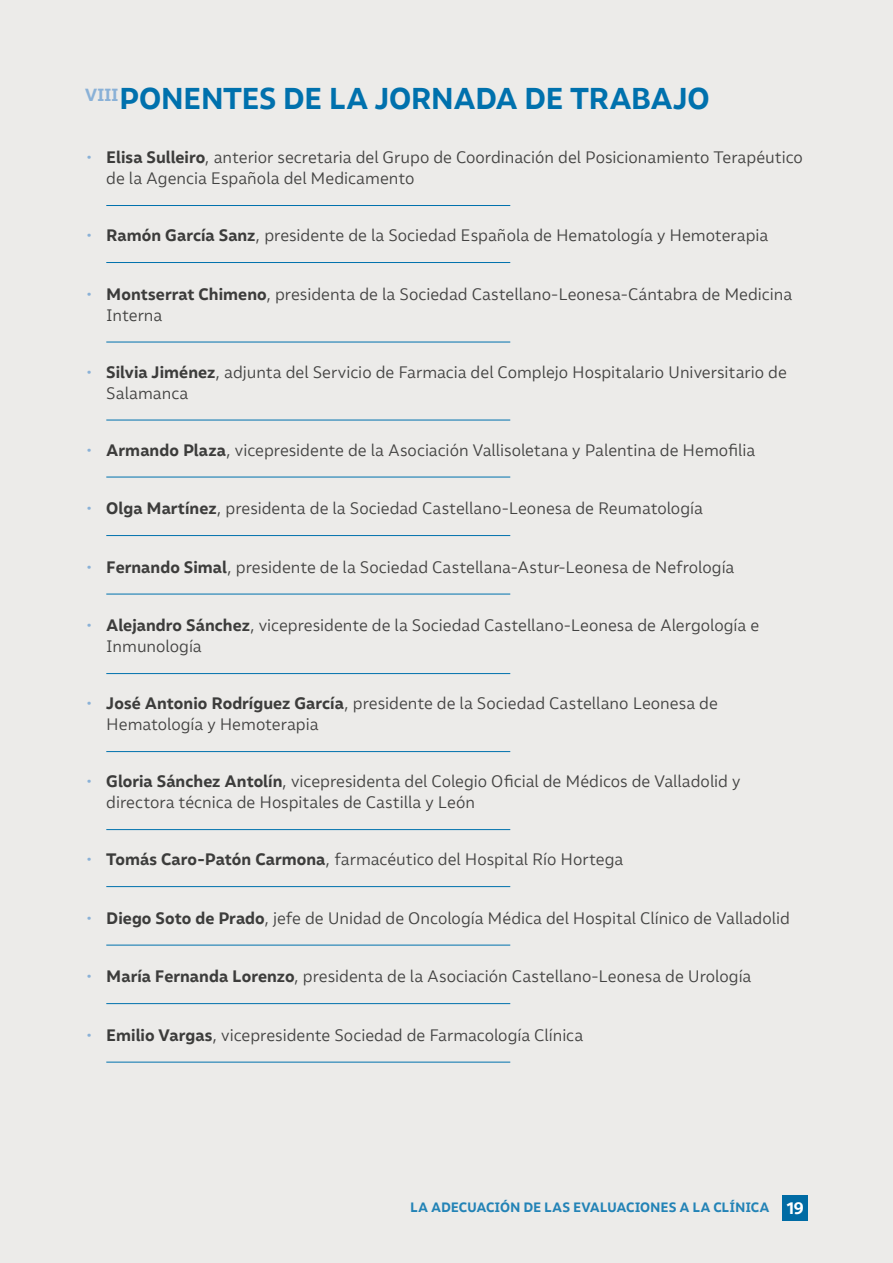
<style>
.page{position:relative;width:893px;height:1263px;background:#ecebe9}
.page>*{position:absolute;margin:0;border:0;box-sizing:border-box;transform-origin:0 0}
.t1{font:700 30px "Malva";letter-spacing:-.02em;color:#0071ad}
.t2{font:16.5px/21px "Malva";color:#424241}
.t3{font:700 13.5px "Malva";letter-spacing:-.01em;color:#2383b6}
.s1{font-size:18px;color:#8ab1d7}
.s2{font-weight:700;color:#3c3c3b}
.s3{font-size:16.5px;color:#fff}
</style>
<div class="page">
<div style="left:782px;top:1195px;width:26px;height:25px;background:#006ba4"></div>
<hr style="left:106px;top:205px;width:404px;height:1px;background:#0071ad">
<hr style="left:106px;top:262px;width:404px;height:1px;background:#0071ad">
<hr style="left:106px;top:342px;width:404px;height:1px;background:#0071ad">
<hr style="left:106px;top:420px;width:404px;height:1px;background:#0071ad">
<hr style="left:106px;top:477px;width:404px;height:1px;background:#0071ad">
<hr style="left:106px;top:535px;width:404px;height:1px;background:#0071ad">
<hr style="left:106px;top:594px;width:404px;height:1px;background:#0071ad">
<hr style="left:106px;top:673px;width:404px;height:1px;background:#0071ad">
<hr style="left:106px;top:751px;width:404px;height:1px;background:#0071ad">
<hr style="left:106px;top:829px;width:404px;height:1px;background:#0071ad">
<hr style="left:106px;top:886px;width:404px;height:1px;background:#0071ad">
<hr style="left:106px;top:945px;width:404px;height:1px;background:#0071ad">
<hr style="left:106px;top:1003px;width:404px;height:1px;background:#0071ad">
<hr style="left:106px;top:1062px;width:404px;height:1px;background:#0071ad">
<h1 class="t1" style="left:85px;top:80px;width:626px"><sup>VIII</sup>PONENTES DE LA JORNADA DE TRABAJO</h1>
<p class="t2" style="left:106px;top:146px;width:698px;text-indent:-21px"><span class="s1">•</span> <span class="s2">Elisa Sulleiro</span>, anterior secretaria del Grupo de Coordinación del Posicionamiento Terapéutico de la Agencia Española del Medicamento</p>
<p class="t2" style="left:85px;top:224px;width:685px"><span class="s1">•</span> <span class="s2">Ramón García Sanz</span>, presidente de la Sociedad Española de Hematología y Hemoterapia</p>
<p class="t2" style="left:106px;top:283px;width:687px;text-indent:-21px"><span class="s1">•</span> <span class="s2">Montserrat Chimeno</span>, presidenta de la Sociedad Castellano-Leonesa-Cántabra de Medicina<br>Interna</p>
<p class="t2" style="left:106px;top:361px;width:682px;text-indent:-21px"><span class="s1">•</span> <span class="s2">Silvia Jiménez</span>, adjunta del Servicio de Farmacia del Complejo Hospitalario Universitario de<br>Salamanca</p>
<p class="t2" style="left:85px;top:439px;width:672px"><span class="s1">•</span> <span class="s2">Armando Plaza</span>, vicepresidente de la Asociación Vallisoletana y Palentina de Hemofilia</p>
<p class="t2" style="left:85px;top:497px;width:619px"><span class="s1">•</span> <span class="s2">Olga Martínez</span>, presidenta de la Sociedad Castellano-Leonesa de Reumatología</p>
<p class="t2" style="left:85px;top:556px;width:651px"><span class="s1">•</span> <span class="s2">Fernando Simal</span>, presidente de la Sociedad Castellana-Astur-Leonesa de Nefrología</p>
<p class="t2" style="left:106px;top:614px;width:654px;text-indent:-21px"><span class="s1">•</span> <span class="s2">Alejandro Sánchez</span>, vicepresidente de la Sociedad Castellano-Leonesa de Alergología e<br>Inmunología</p>
<p class="t2" style="left:106px;top:692px;width:613px;text-indent:-21px"><span class="s1">•</span> <span class="s2">José Antonio Rodríguez García</span>, presidente de la Sociedad Castellano Leonesa de<br>Hematología y Hemoterapia</p>
<p class="t2" style="left:106px;top:770px;width:636px;text-indent:-21px"><span class="s1">•</span> <span class="s2">Gloria Sánchez Antolín</span>, vicepresidenta del Colegio Oficial de Médicos de Valladolid y directora técnica de Hospitales de Castilla y León</p>
<p class="t2" style="left:85px;top:848px;width:540px"><span class="s1">•</span> <span class="s2">Tomás Caro-Patón Carmona</span>, farmacéutico del Hospital Río Hortega</p>
<p class="t2" style="left:85px;top:907px;width:706px"><span class="s1">•</span> <span class="s2">Diego Soto de Prado</span>, jefe de Unidad de Oncología Médica del Hospital Clínico de Valladolid</p>
<p class="t2" style="left:85px;top:965px;width:668px"><span class="s1">•</span> <span class="s2">María Fernanda Lorenzo</span>, presidenta de la Asociación Castellano-Leonesa de Urología</p>
<p class="t2" style="left:85px;top:1024px;width:500px"><span class="s1">•</span> <span class="s2">Emilio Vargas</span>, vicepresidente Sociedad de Farmacología Clínica</p>
<p class="t3" style="left:410px;top:1199px;width:395px">LA ADECUACIÓN DE LAS EVALUACIONES A LA CLÍNICA <span class="s3">19</span></p>
</div>
